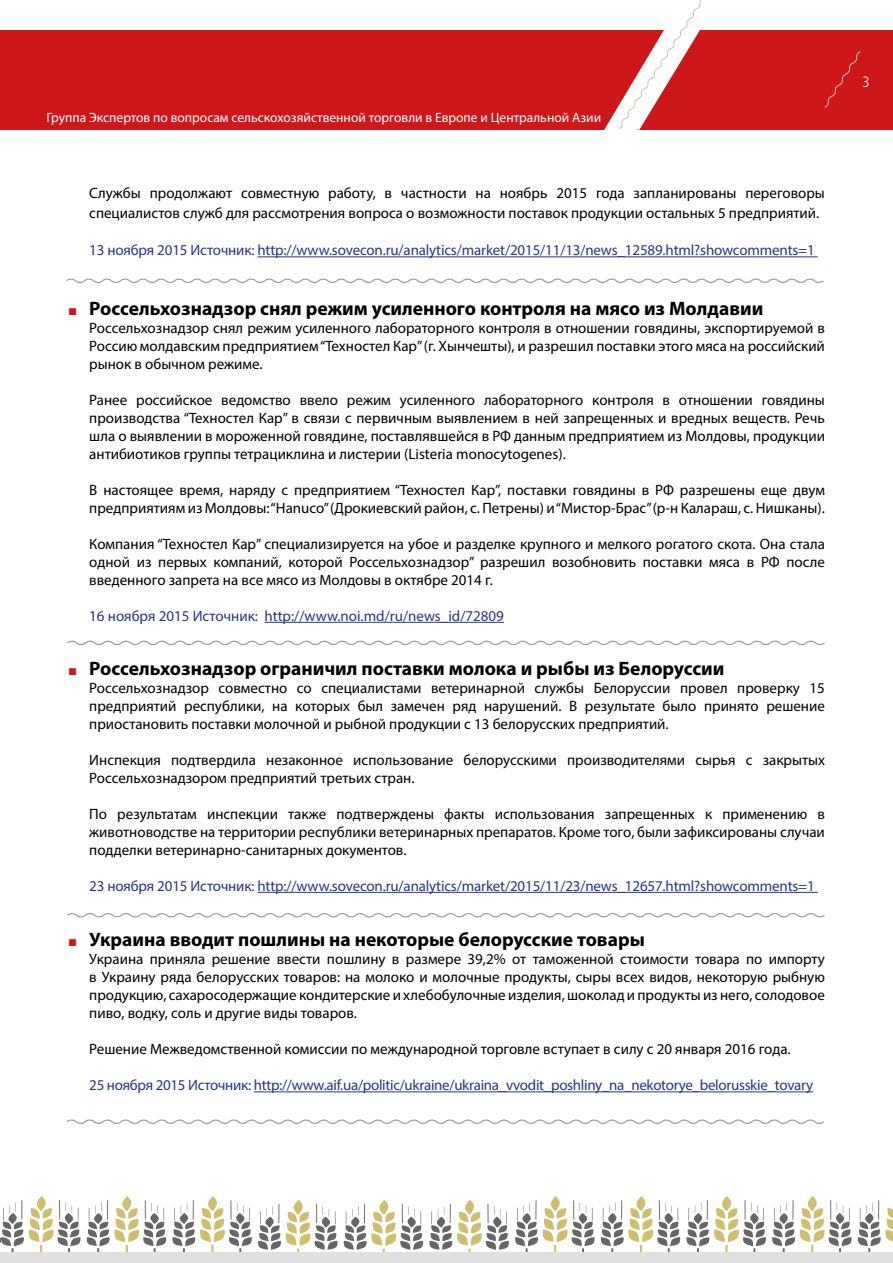
<style>
.page{position:relative;width:893px;height:1263px;background:#fff}
.page>*{position:absolute;margin:0;border:0;box-sizing:border-box;transform-origin:0 0}
.t1{font:700 19.5px "Myriad Pro";color:#000}
.t2{font:15px/18px "Myriad Pro";color:#000;text-align:justify}
.t3{font:15px "Myriad Pro";letter-spacing:-.01em;color:#283583}
.t4{font:300 condensed 15px "Frutiger LT Std";color:#fff}
.t5{font:13.5px "Myriad Pro";color:#fff}
.s1{font-family:"Times New Roman";font-weight:400;font-size:15px;color:#cd171a}
</style>
<div class="page">
<div style="left:0;top:30px;width:893px;height:100px;background:#cd171a"></div>
<svg style="left:604px;top:0;width:98px;height:130px"></svg>
<svg style="left:253px;top:1091px;width:561px;height:2px"></svg>
<svg style="left:824px;top:51px;width:37px;height:57px"></svg>
<svg style="left:0;top:1196px;width:893px;height:56px"></svg>
<div style="left:0;top:1252px;width:893px;height:11px;background:#e0e0e0"></div>
<hr style="left:257px;top:256px;width:561px;height:1px;background:#283583">
<hr style="left:264px;top:622px;width:240px;height:1px;background:#283583">
<hr style="left:257px;top:892px;width:561px;height:1px;background:#283583">
<hr style="left:254px;top:1091px;width:559px;height:1px;background:#283583">
<svg style="left:66px;top:278px;width:758px;height:5px"></svg>
<svg style="left:66px;top:1119px;width:758px;height:5px"></svg>
<svg style="left:67px;top:640px;width:758px;height:5px"></svg>
<svg style="left:67px;top:913px;width:758px;height:5px"></svg>
<p class="t5" style="left:46px;top:109px;width:556px">Группa Экспертов по вопросам сельскохозяйственной торговли в Европе и Центральной Азии</p>
<p class="t2" style="left:89px;top:183px;width:737px;line-height:19.5px">Службы продолжают совместную работу, в частности на ноябрь 2015 года запланированы переговоры специалистов служб для рассмотрения вопроса о возможности поставок продукции остальных 5 предприятий.</p>
<p class="t3" style="left:89px;top:241px;width:727px">13 ноября 2015 Источник: http://www.sovecon.ru/analytics/market/2015/11/13/news_12589.html?showcomments=1</p>
<h1 class="t1" style="left:68px;top:295px;width:697px"><span class="s1">■</span> Россельхознадзор снял режим усиленного контроля на мясо из Молдавии</h1>
<p class="t2" style="left:89px;top:318px;width:737px">Россельхознадзор снял режим усиленного лабораторного контроля в отношении говядины, экспортируемой в Россию молдавским предприятием “Техностел Кар” (г. Хынчешты), и разрешил поставки этого мяса на российский рынок в обычном режиме.</p>
<p class="t2" style="left:89px;top:390px;width:737px">Ранее российское ведомство ввело режим усиленного лабораторного контроля в отношении говядины производства “Техностел Кар” в связи с первичным выявлением в ней запрещенных и вредных веществ. Речь шла о выявлении в мороженной говядине, поставлявшейся в РФ данным предприятием из Молдовы, продукции антибиотиков группы тетрациклина и листерии (Listeria monocytogenes).</p>
<p class="t2" style="left:89px;top:480px;width:737px">В настоящее время, наряду с предприятием “Техностел Кар”, поставки говядины в РФ разрешены еще двум предприятиям из Молдовы: “Hanuco” (Дрокиевский район, с. Петрены) и “Мистор-Брас” (р-н Калараш, с. Нишканы).</p>
<p class="t2" style="left:89px;top:534px;width:737px">Компания “Техностел Кар” специализируется на убое и разделке крупного и мелкого рогатого скота. Она стала одной из первых компаний, которой Россельхознадзор” разрешил возобновить поставки мяса в РФ после введенного запрета на все мясо из Молдовы в октябре 2014 г.</p>
<p class="t3" style="left:89px;top:606px;width:416px">16 ноября 2015 Источник: http://www.noi.md/ru/news_id/72809</p>
<h1 class="t1" style="left:68px;top:655px;width:658px"><span class="s1">■</span> Россельхознадзор ограничил поставки молока и рыбы из Белоруссии</h1>
<p class="t2" style="left:89px;top:678px;width:737px">Россельхознадзор совместно со специалистами ветеринарной службы Белоруссии провел проверку 15 предприятий республики, на которых был замечен ряд нарушений. В результате было принято решение приостановить поставки молочной и рыбной продукции с 13 белорусских предприятий.</p>
<p class="t2" style="left:89px;top:750px;width:737px">Инспекция подтвердила незаконное использование белорусскими производителями сырья с закрытых<br>Россельхознадзором предприятий третьих стран.</p>
<p class="t2" style="left:89px;top:804px;width:737px">По результатам инспекции также подтверждены факты использования запрещенных к применению в животноводстве на территории республики ветеринарных препаратов. Кроме того, были зафиксированы случаи подделки ветеринарно-санитарных документов.</p>
<p class="t3" style="left:89px;top:876px;width:727px">23 ноября 2015 Источник: http://www.sovecon.ru/analytics/market/2015/11/23/news_12657.html?showcomments=1</p>
<h1 class="t1" style="left:68px;top:927px;width:578px"><span class="s1">■</span> Украина вводит пошлины на некоторые белорусские товары</h1>
<p class="t2" style="left:89px;top:950px;width:737px">Украина приняла решение ввести пошлину в размере 39,2% от таможенной стоимости товара по импорту в Украину ряда белорусских товаров: на молоко и молочные продукты, сыры всех видов, некоторую рыбную продукцию, сахаросодержащие кондитерские и хлебобулочные изделия, шоколад и продукты из него, солодовое пиво, водку, соль и другие виды товаров.</p>
<p class="t2" style="left:89px;top:1040px;width:703px">Решение Межведомственной комиссии по международной торговле вступает в силу с 20 января 2016 года.</p>
<p class="t3" style="left:89px;top:1076px;width:725px">25 ноября 2015 Источник: http://www.aif.ua/politic/ukraine/ukraina_vvodit_poshliny_na_nekotorye_belorusskie_tovary</p>
<p class="t4" style="left:862px;top:73px;width:9px">3</p>
</div>
